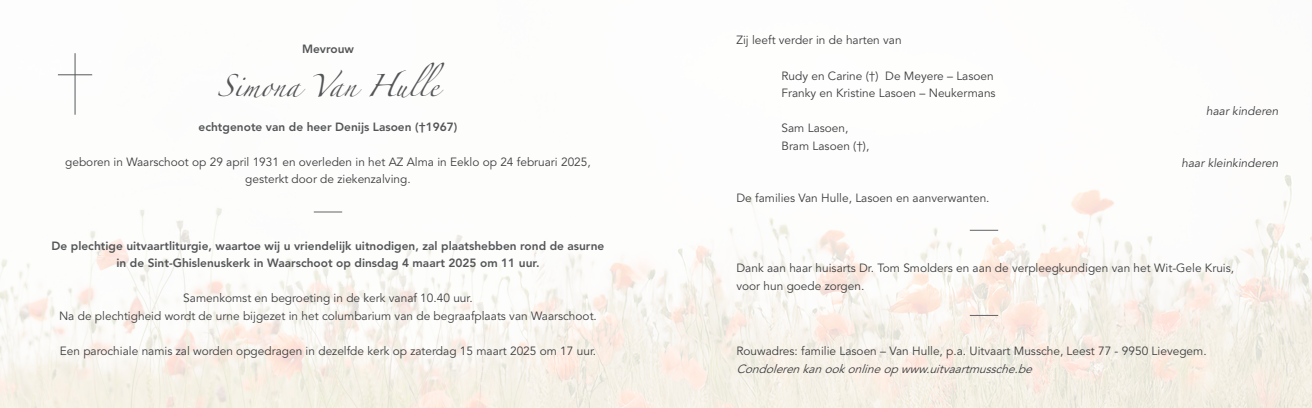
<style>
.page{position:relative;width:1312px;height:408px;background:#fff}
.page>*{position:absolute;margin:0;border:0;box-sizing:border-box;transform-origin:0 0}
.Naam_ZAPFINO{font:20px "Zapfino";color:#545557}
.t1{font:11.88px "Avenir LT Std";color:#3e3e3f}
.Tekst_MODERN__vet{font:800 11.88px "Avenir LT Std";color:#545557}
.t2{font:italic 11.88px "Avenir LT Std";color:#3e3e3f}
.Relatie_MODERN{font:italic 11.88px "Avenir LT Std";color:#3e3e3f}
</style>
<div class="page">
<img style="left:0;top:53px;width:1311px;height:354px">
<svg style="left:314px;top:211px;width:28px;height:1px"></svg>
<svg style="left:969px;top:230px;width:28px;height:1px"></svg>
<svg style="left:969px;top:315px;width:28px;height:1px"></svg>
<hr style="left:75px;top:53px;width:1px;height:62px;background:#57585a">
<hr style="left:58px;top:74px;width:34px;height:1px;background:#57585a">
<p class="Tekst_MODERN__vet" style="left:302px;top:42px;width:53px">Mevrouw</p>
<p class="Naam_ZAPFINO" style="left:217px;top:77px;width:228px">Simona Van Hulle</p>
<p class="Tekst_MODERN__vet" style="left:198px;top:119px;width:260px">echtgenote van de heer Denijs Lasoen (†1967)</p>
<p class="t1" style="left:65px;top:155px;width:527px">geboren in Waarschoot op 29 april 1931 en overleden in het AZ Alma in Eeklo op 24 februari 2025,</p>
<p class="t1" style="left:245px;top:172px;width:167px">gesterkt door de ziekenzalving.</p>
<p class="Tekst_MODERN__vet" style="left:52px;top:238px;width:554px">De plechtige uitvaartliturgie, waartoe wij u vriendelijk uitnodigen, zal plaatshebben rond de asurne</p>
<p class="Tekst_MODERN__vet" style="left:116px;top:256px;width:424px">in de Sint-Ghislenuskerk in Waarschoot op dinsdag 4 maart 2025 om 11 uur.</p>
<p class="t1" style="left:183px;top:291px;width:291px">Samenkomst en begroeting in de kerk vanaf 10.40 uur.</p>
<p class="t1" style="left:59px;top:309px;width:539px">Na de plechtigheid wordt de urne bijgezet in het columbarium van de begraafplaats van Waarschoot.</p>
<p class="t1" style="left:60px;top:344px;width:538px">Een parochiale namis zal worden opgedragen in dezelfde kerk op zaterdag 15 maart 2025 om 17 uur.</p>
<p class="t1" style="left:736px;top:33px;width:167px">Zij leeft verder in de harten van</p>
<p class="t1" style="left:781px;top:68px;width:214px">Rudy en Carine (†) De Meyere – Lasoen</p>
<p class="t1" style="left:781px;top:86px;width:216px">Franky en Kristine Lasoen – Neukermans</p>
<p class="t1" style="left:781px;top:121px;width:68px">Sam Lasoen,</p>
<p class="t1" style="left:781px;top:138px;width:89px">Bram Lasoen (†),</p>
<p class="t1" style="left:736px;top:191px;width:254px">De families Van Hulle, Lasoen en aanverwanten.</p>
<p class="Relatie_MODERN" style="left:1205px;top:103px;width:74px">haar kinderen</p>
<p class="Relatie_MODERN" style="left:1181px;top:156px;width:98px">haar kleinkinderen</p>
<p class="t1" style="left:736px;top:261px;width:499px">Dank aan haar huisarts Dr. Tom Smolders en aan de verpleegkundigen van het Wit-Gele Kruis,</p>
<p class="t1" style="left:736px;top:278px;width:129px">voor hun goede zorgen.</p>
<p class="t1" style="left:736px;top:344px;width:471px">Rouwadres: familie Lasoen – Van Hulle, p.a. Uitvaart Mussche, Leest 77 - 9950 Lievegem.</p>
<p class="t2" style="left:736px;top:361px;width:301px">Condolerenkanookonlineopwww.uitvaartmussche.be</p>
</div>
